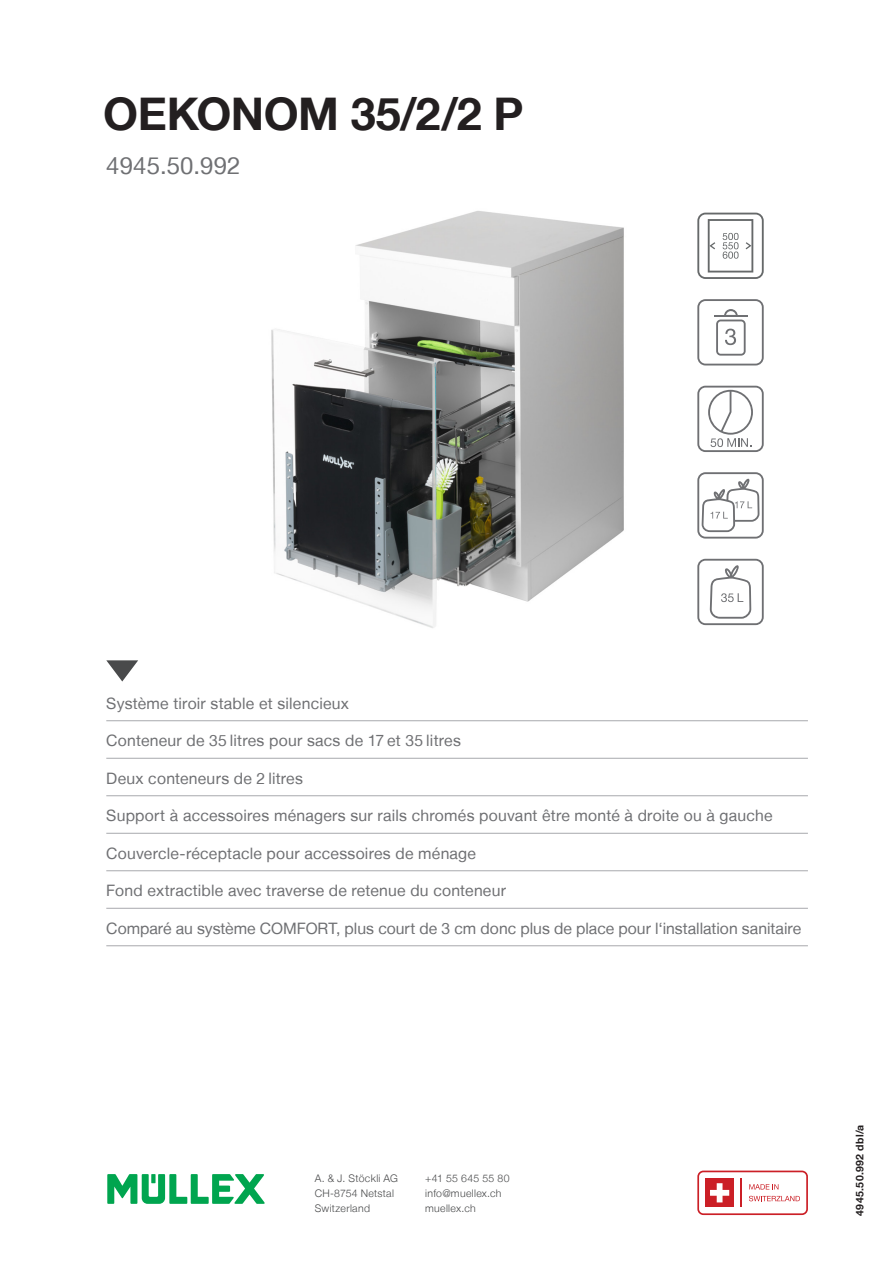
<style>
.page{position:relative;width:893px;height:1263px;background:#fff}
.page>*{position:absolute;margin:0;border:0;box-sizing:border-box;transform-origin:0 0}
.t1{font:700 45px "Helvetica Neue LT";letter-spacing:-.015em;color:#231f20}
.t2{font:24px "Helvetica Neue LT";letter-spacing:.005em;color:#6f7073}
.t3{font:15.75px "Helvetica Neue LT";letter-spacing:.015em;color:#6f7073}
.t4{font:300 10.5px/15px "Helvetica Neue LT";letter-spacing:.03em;color:#494a4b}
.t5{font:700 10.5px "Helvetica Neue LT";letter-spacing:.035em;color:#231f20}
</style>
<div class="page">
<svg style="left:107px;top:1174px;width:158px;height:30px"></svg>
<div style="left:151px;top:1174px;width:5px;height:9px;background:#00a54f"></div>
<svg style="left:749px;top:1184px;width:29px;height:5px"></svg>
<svg style="left:749px;top:1196px;width:51px;height:5px"></svg>
<div style="left:697px;top:1170px;width:111px;height:45px;border:2px solid #cb1f26;border-radius:5px"></div>
<div style="left:705px;top:1178px;width:29px;height:29px;background:#cb1f26"></div>
<svg style="left:710px;top:1183px;width:19px;height:19px"></svg>
<hr style="left:740px;top:1178px;width:2px;height:29px;background:#cb1f26">
<svg style="left:106px;top:660px;width:32px;height:21px"></svg>
<svg style="left:697px;top:299px;width:67px;height:66px"></svg>
<svg style="left:697px;top:213px;width:67px;height:66px"></svg>
<svg style="left:697px;top:386px;width:67px;height:66px"></svg>
<svg style="left:697px;top:472px;width:67px;height:67px"></svg>
<svg style="left:697px;top:559px;width:67px;height:66px"></svg>
<img style="left:271px;top:211px;width:353px;height:417px">
<hr style="left:106px;top:720px;width:702px;height:1px;background:#a8a9ad">
<hr style="left:106px;top:758px;width:702px;height:1px;background:#a8a9ad">
<hr style="left:106px;top:795px;width:702px;height:1px;background:#a8a9ad">
<hr style="left:106px;top:833px;width:702px;height:1px;background:#a8a9ad">
<hr style="left:106px;top:870px;width:702px;height:1px;background:#a8a9ad">
<hr style="left:106px;top:908px;width:702px;height:1px;background:#a8a9ad">
<hr style="left:106px;top:945px;width:702px;height:1px;background:#a8a9ad">
<p class="t1" style="left:103px;top:86px;width:422px">OEKONOM 35/2/2 P</p>
<p class="t2" style="left:106px;top:152px;width:136px">4945.50.992</p>
<p class="t3" style="left:106px;top:694px;width:244px">Système tiroir stable et silencieux</p>
<p class="t3" style="left:106px;top:731px;width:356px">Conteneur de 35 litres pour sacs de 17 et 35 litres</p>
<p class="t3" style="left:106px;top:769px;width:198px">Deux conteneurs de 2 litres</p>
<p class="t3" style="left:106px;top:806px;width:668px">Support à accessoires ménagers sur rails chromés pouvant être monté à droite ou à gauche</p>
<p class="t3" style="left:106px;top:844px;width:371px">Couvercle-réceptacle pour accessoires de ménage</p>
<p class="t3" style="left:106px;top:881px;width:401px">Fond extractible avec traverse de retenue du conteneur</p>
<p class="t3" style="left:106px;top:919px;width:696px">Comparé au système COMFORT, plus court de 3 cm donc plus de place pour l‘installation sanitaire</p>
<p class="t4" style="left:315px;top:1170px;width:85px">A. &amp; J. Stöckli AG<br>CH-8754 Netstal<br>Switzerland</p>
<p class="t4" style="left:425px;top:1170px;width:86px">+41 55 645 55 80 info@muellex.ch muellex.ch</p>
<p class="t5" style="left:853px;top:1216px;width:93px;rotate:-90deg">4945.50.992 dbl/a</p>
</div>
